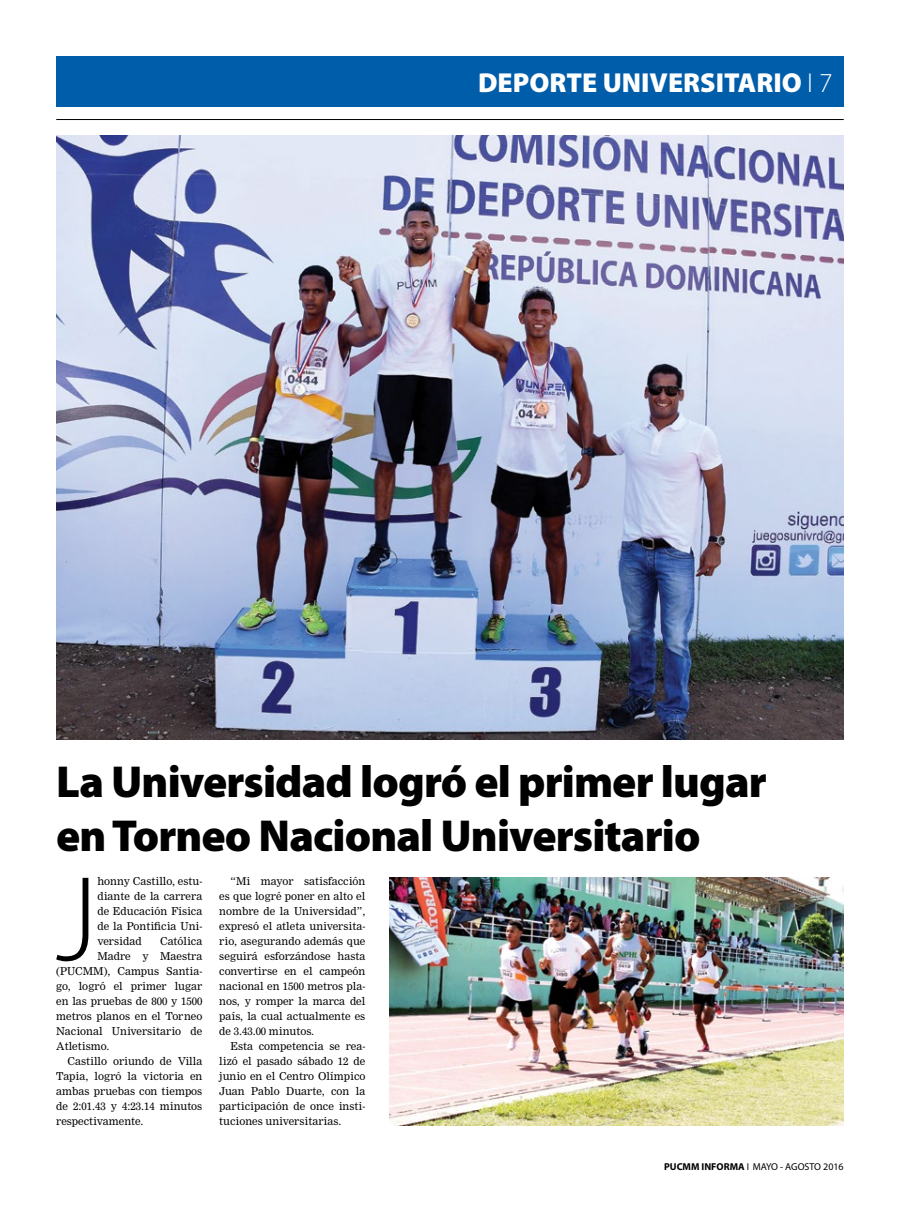
<style>
.page{position:relative;width:900px;height:1215px;background:#fff}
.page>*{position:absolute;margin:0;border:0;box-sizing:border-box;transform-origin:0 0}
.t1{font:300 121.88px "Myriad Pro";color:#000}
.t2{font:900 45px/53.8px "Myriad Pro";letter-spacing:-.02em;color:#000}
.t3{font:900 27.5px "Myriad Pro";color:#fff}
.t4{font:10.62px/15px "Nimrod";color:#000;text-align:justify}
.t5{font:10px "Myriad Pro";color:#000}
.s1{font-weight:300}
.s2{font-weight:700}
</style>
<div class="page">
<div style="left:56px;top:56px;width:788px;height:50px;background:#005daa"></div>
<hr style="left:56px;top:119px;width:788px;height:1px;background:#000">
<img style="left:56px;top:135px;width:788px;height:604px">
<img style="left:390px;top:878px;width:454px;height:247px">
<h3 class="t3" style="left:478px;top:67px;width:356px">DEPORTE UNIVERSITARIO <span class="s1">I 7</span></h3>
<h2 class="t2" style="left:56px;top:755px;width:712px">La Universidad logró el primer lugar en Torneo Nacional Universitario</h2>
<h1 class="t1" style="left:55px;top:852px;width:44px">J</h1>
<p class="t4" style="left:97px;top:874px;width:106px">honny Castillo, estu&shy;diante de la carrera de Educación Física de la Pontificia Uni&shy;versidad</p>
<p class="t4" style="left:219px;top:874px;width:148px;text-indent:11px">“Mi mayor satisfacción es que logré poner en alto el nombre de la Universidad”, expresó el atleta universita&shy;rio, asegurando además que seguirá esforzándose hasta convertirse en el campeón nacional en 1500 metros pla&shy;nos, y romper la marca del país, la cual actualmente es de 3.43.00 minutos.</p>
<p class="t4" style="left:219px;top:1039px;width:148px;text-indent:11px">Esta competencia se rea&shy;lizó el pasado sábado 12 de junio en el Centro Olímpico Juan Pablo Duarte, con la participación de once insti&shy;tuciones universitarias.</p>
<p class="t4" style="left:160px;top:934px;width:44px">Católica</p>
<p class="t4" style="left:97px;top:949px;width:106px">Madre y Maestra</p>
<p class="t4" style="left:56px;top:964px;width:148px">(PUCMM), Campus Santia-</p>
<p class="t4" style="left:56px;top:979px;width:148px">go, logró el primer lugar</p>
<p class="t4" style="left:56px;top:994px;width:148px">en las pruebas de 800 y 1500</p>
<p class="t4" style="left:56px;top:1009px;width:148px">metros planos en el Torneo</p>
<p class="t4" style="left:56px;top:1024px;width:148px">Nacional Universitario de</p>
<p class="t4" style="left:56px;top:1039px;width:55px">Atletismo.</p>
<p class="t4" style="left:68px;top:1054px;width:136px">Castillo oriundo de Villa</p>
<p class="t4" style="left:56px;top:1069px;width:148px">Tapia, logró la victoria en</p>
<p class="t4" style="left:56px;top:1084px;width:148px">ambas pruebas con tiempos</p>
<p class="t4" style="left:56px;top:1099px;width:148px">de 2:01.43 y 4:23.14 minutos</p>
<p class="t4" style="left:56px;top:1114px;width:89px">respectivamente.</p>
<p class="t5" style="left:664px;top:1160px;width:181px"><span class="s2">PUCMM INFORMA</span> I MAYO - AGOSTO 2016</p>
</div>
